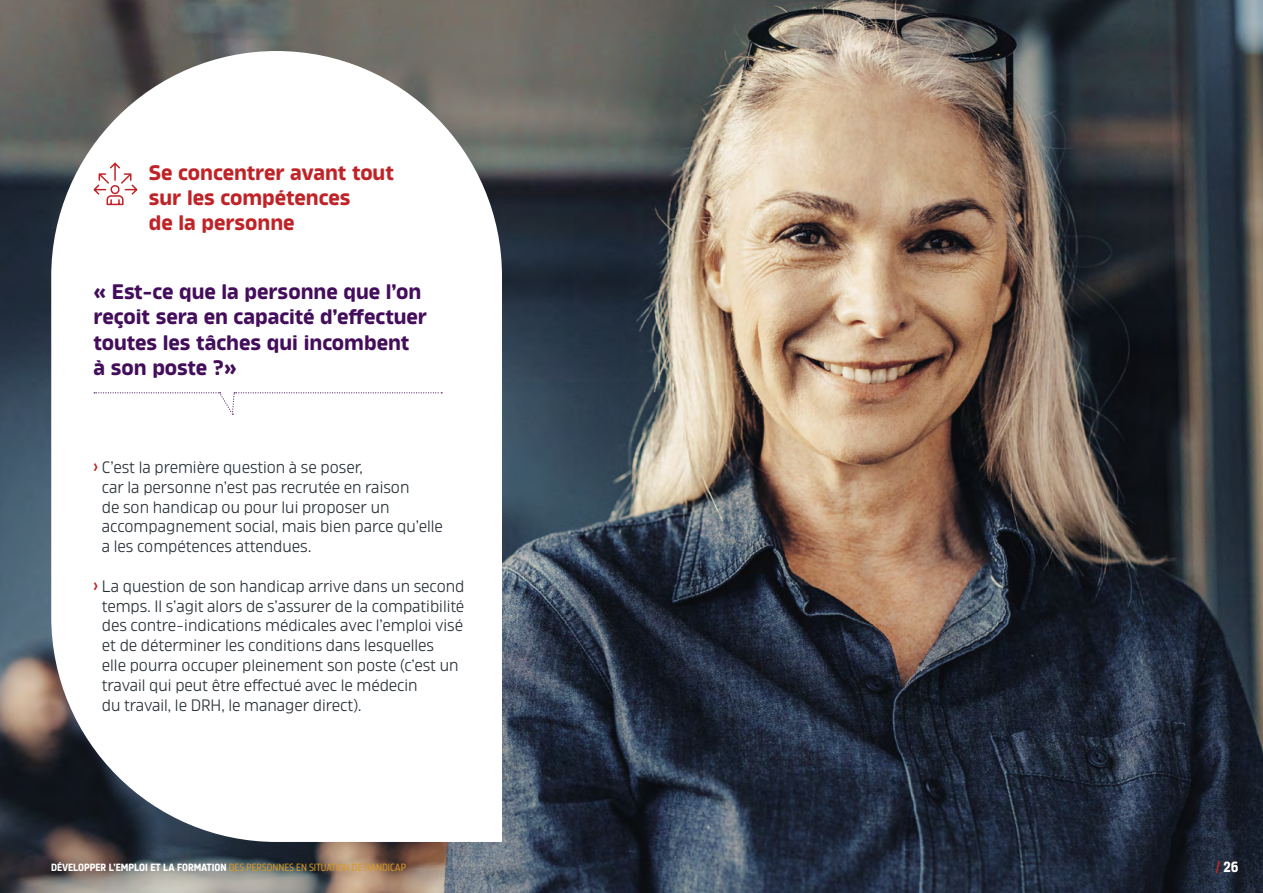
<style>
.page{position:relative;width:1263px;height:893px;background:#fff}
.page>*{position:absolute;margin:0;border:0;box-sizing:border-box;transform-origin:0 0}
.t1{font:700 21px/25.2px "Amfibia";color:#430d5b}
.t2{font:700 21px/25.2px "Amfibia";color:#c02327}
.t3{font:16.5px/19.8px "Amfibia";color:#283037}
.t4{font:700 condensed 15px "Amfibia";color:#fff}
.t5{font:condensed 10.5px "Amfibia";color:#da9a23}
.s1{font-weight:600;font-stretch:condensed;color:#c02327}
.s2{font-weight:700;color:#fff}
.s3{color:#c02327}
</style>
<div class="page">
<img style="left:0;top:0;width:1263px;height:893px">
<svg style="left:51px;top:51px;width:451px;height:791px"></svg>
<svg style="left:92px;top:161px;width:47px;height:45px"></svg>
<svg style="left:94px;top:392px;width:348px;height:23px"></svg>
<p class="t2" style="left:149px;top:160px;width:247px">Se concentrer avant tout sur les compétences<br>de la personne</p>
<p class="t1" style="left:94px;top:279px;width:335px">« Est-ce que la personne que l’on reçoit sera en capacité d’effectuer toutes les tâches qui incombent<br>à son poste ?»</p>
<p class="t3" style="left:102px;top:457px;width:342px;text-indent:-8px"><span class="s1">›</span> C’est la première question à se poser,<br>car la personne n’est pas recrutée en raison<br>de son handicap ou pour lui proposer un accompagnement social, mais bien parce qu’elle a les compétences attendues.</p>
<p class="t3" style="left:102px;top:576px;width:364px;text-indent:-8px"><span class="s1">›</span> La question de son handicap arrive dans un second temps. Il s’agit alors de s’assurer de la compatibilité des contre-indications médicales avec l’emploi visé et de déterminer les conditions dans lesquelles<br>elle pourra occuper pleinement son poste (c’est un travail qui peut être effectué avec le médecin<br>du travail, le DRH, le manager direct).</p>
<p class="t5" style="left:51px;top:861px;width:357px"><span class="s2">DÉVELOPPER L’EMPLOI ET LA FORMATION</span> DES PERSONNES EN SITUATION DE HANDICAP</p>
<p class="t4" style="left:1215px;top:856px;width:25px"><span class="s3">/</span> 26</p>
</div>
